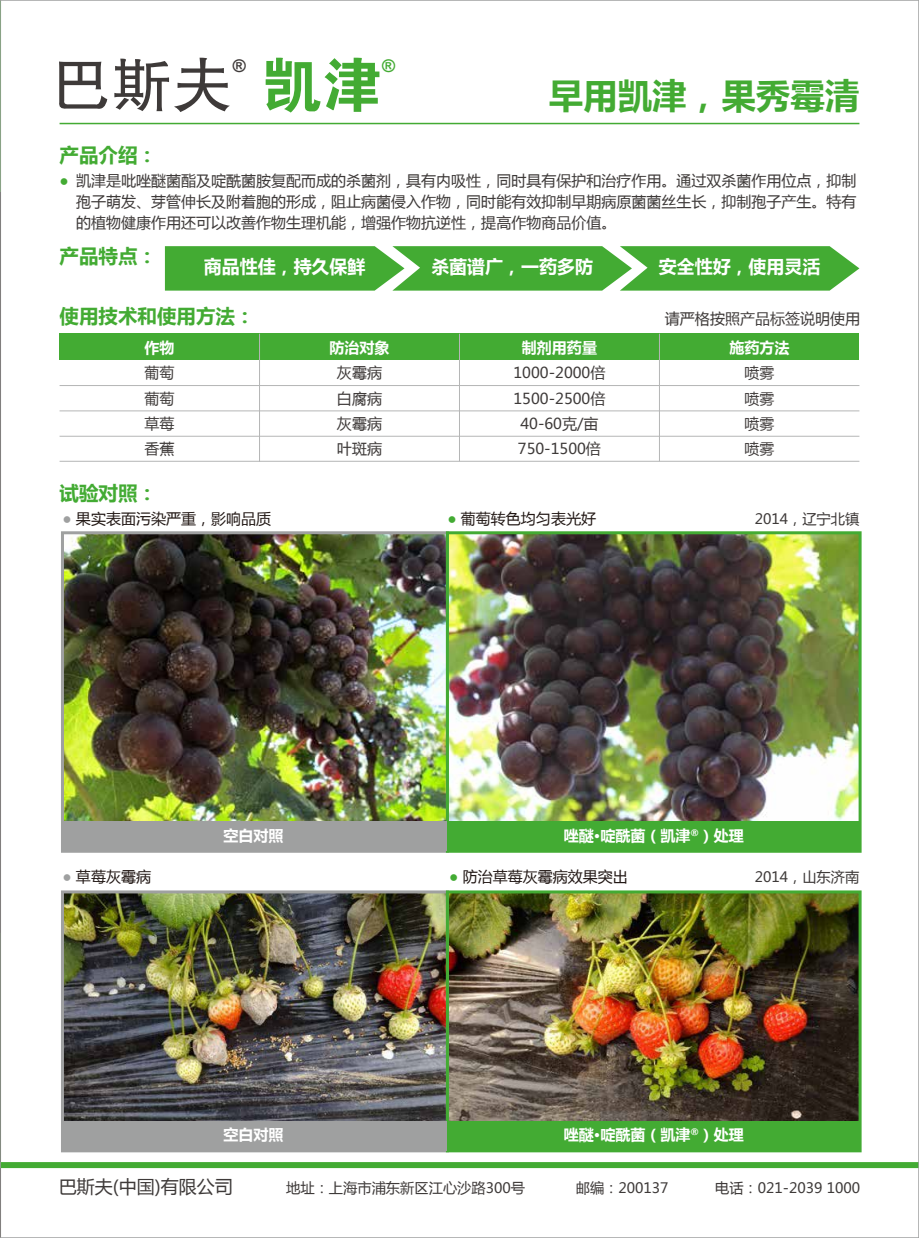
<style>
.page{position:relative;width:919px;height:1238px;background:#fff}
.page>*{position:absolute;margin:0;border:0;box-sizing:border-box;transform-origin:0 0}
.t1{font:60px "FZHTJW GB1 0";color:#3e3a39}
.t2{font:60px "FZDHTJW GB1 0";color:#43ab33}
.t3{font:700 34.5px "Microsoft Ya Hei";color:#43ab33}
.t4{font:700 19.5px "Microsoft Ya Hei";color:#43ab33}
.t5{font:700 18px "Microsoft Ya Hei";color:#fff}
.t6{font:18px "Microsoft Ya Hei";color:#3e3a39}
.t7{font:700 17.55px "Arial";color:#3e3a39}
.t8{font:700 17.55px "Arial";color:#43ab33}
.t9{font:15px/25.3px "Microsoft Ya Hei";color:#3e3a39;text-align:justify}
.t10{font:700 15px "Microsoft Ya Hei";color:#fff}
.t11{font:15px "Microsoft Ya Hei";color:#221815}
.t12{font:14.25px "Microsoft Ya Hei";color:#3e3a39}
.t13{font:14.25px "Microsoft Ya Hei";color:#43ab33}
.s1{font-size:14.25px;color:#9fa0a0}
.s2{font-size:14.25px;color:#43ab33}
</style>
<div class="page">
<img style="left:0;top:0;width:918px;height:1237px">
<div style="left:61px;top:531px;width:388px;height:321px;border:3px solid #9fa0a0"></div>
<div style="left:446px;top:531px;width:415px;height:321px;border:3px solid #43ab33"></div>
<div style="left:62px;top:821px;width:385px;height:30px;background:#9fa0a0"></div>
<div style="left:447px;top:821px;width:413px;height:30px;background:#43ab33"></div>
<div style="left:61px;top:890px;width:388px;height:262px;border:3px solid #9fa0a0"></div>
<div style="left:446px;top:890px;width:415px;height:262px;border:3px solid #43ab33"></div>
<div style="left:62px;top:1120px;width:385px;height:30px;background:#9fa0a0"></div>
<div style="left:447px;top:1120px;width:413px;height:30px;background:#43ab33"></div>
<div style="left:60px;top:334px;width:799px;height:26px;background:#43ab33"></div>
<hr style="left:60px;top:385px;width:799px;height:1px;background:#b5b6b6">
<hr style="left:60px;top:410px;width:799px;height:1px;background:#b5b6b6">
<hr style="left:60px;top:436px;width:799px;height:1px;background:#b5b6b6">
<hr style="left:60px;top:461px;width:799px;height:1px;background:#b5b6b6">
<hr style="left:259px;top:334px;width:1px;height:127px;background:#b5b6b6">
<hr style="left:459px;top:334px;width:1px;height:127px;background:#b5b6b6">
<hr style="left:659px;top:334px;width:1px;height:127px;background:#b5b6b6">
<h1 class="t1" style="left:51px;top:52px;width:183px">巴斯夫</h1>
<p class="t7" style="left:233px;top:55px;width:15px">®</p>
<h1 class="t2" style="left:261px;top:52px;width:123px">凯津</h1>
<p class="t8" style="left:382px;top:55px;width:15px">®</p>
<h2 class="t3" style="left:548px;top:72px;width:312px">早用凯津，果秀霉清</h2>
<h3 class="t4" style="left:60px;top:141px;width:99px">产品介绍：</h3>
<p class="t13" style="left:60px;top:171px;width:11px">●</p>
<p class="t9" style="left:76px;top:169px;width:781px;line-height:21px">凯津是吡唑醚菌酯及啶酰菌胺复配而成的杀菌剂，具有内吸性，同时具有保护和治疗作用。通过双杀菌作用位点，抑制孢子萌发、芽管伸长及附着胞的形成，阻止病菌侵入作物，同时能有效抑制早期病原菌菌丝生长，抑制孢子产生。特有的植物健康作用还可以改善作物生理机能，增强作物抗逆性，提高作物商品价值。</p>
<h3 class="t4" style="left:60px;top:242px;width:99px">产品特点：</h3>
<p class="t5" style="left:204px;top:254px;width:163px">商品性佳，持久保鲜</p>
<p class="t5" style="left:431px;top:254px;width:163px">杀菌谱广，一药多防</p>
<p class="t5" style="left:658px;top:254px;width:163px">安全性好，使用灵活</p>
<h3 class="t4" style="left:60px;top:302px;width:196px">使用技术和使用方法：</h3>
<p class="t9" style="left:665px;top:305px;width:197px">请严格按照产品标签说明使用</p>
<p class="t10" style="left:144px;top:336px;width:31px">作物</p>
<p class="t10" style="left:329px;top:336px;width:61px">防治对象</p>
<p class="t10" style="left:522px;top:336px;width:76px">制剂用药量</p>
<p class="t10" style="left:729px;top:336px;width:61px">施药方法</p>
<p class="t9" style="left:337px;top:360px;width:46px">灰霉病白腐病灰霉病叶斑病</p>
<p class="t9" style="left:513px;top:360px;width:93px;text-align:center">1000-2000倍<br>1500-2500倍<br>40-60克/亩<br>750-1500倍</p>
<p class="t9" style="left:744px;top:360px;width:31px">喷雾喷雾喷雾喷雾</p>
<p class="t9" style="left:144px;top:360px;width:31px">葡萄葡萄草莓香蕉</p>
<h3 class="t4" style="left:60px;top:479px;width:99px">试验对照：</h3>
<p class="t11" style="left:62px;top:508px;width:210px"><span class="s1">●</span> 果实表面污染严重，影响品质</p>
<p class="t11" style="left:447px;top:508px;width:150px"><span class="s2">●</span> 葡萄转色均匀表光好</p>
<p class="t12" style="left:754px;top:509px;width:106px">2014，辽宁北镇</p>
<p class="t10" style="left:223px;top:825px;width:61px">空白对照</p>
<p class="t10" style="left:563px;top:825px;width:181px">唑醚·啶酰菌（凯津<sup>®</sup>）处理</p>
<p class="t11" style="left:62px;top:866px;width:90px"><span class="s1">●</span> 草莓灰霉病</p>
<p class="t11" style="left:449px;top:866px;width:180px"><span class="s2">●</span> 防治草莓灰霉病效果突出</p>
<p class="t12" style="left:754px;top:867px;width:106px">2014，山东济南</p>
<p class="t10" style="left:223px;top:1124px;width:61px">空白对照</p>
<p class="t10" style="left:563px;top:1124px;width:181px">唑醚·啶酰菌（凯津<sup>®</sup>）处理</p>
<p class="t6" style="left:59px;top:1174px;width:176px">巴斯夫(中国)有限公司</p>
<p class="t12" style="left:286px;top:1178px;width:240px">地址：上海市浦东新区江心沙路300号</p>
<p class="t12" style="left:575px;top:1178px;width:94px">邮编：200137</p>
<p class="t12" style="left:715px;top:1178px;width:146px">电话：021-2039 1000</p>
</div>
